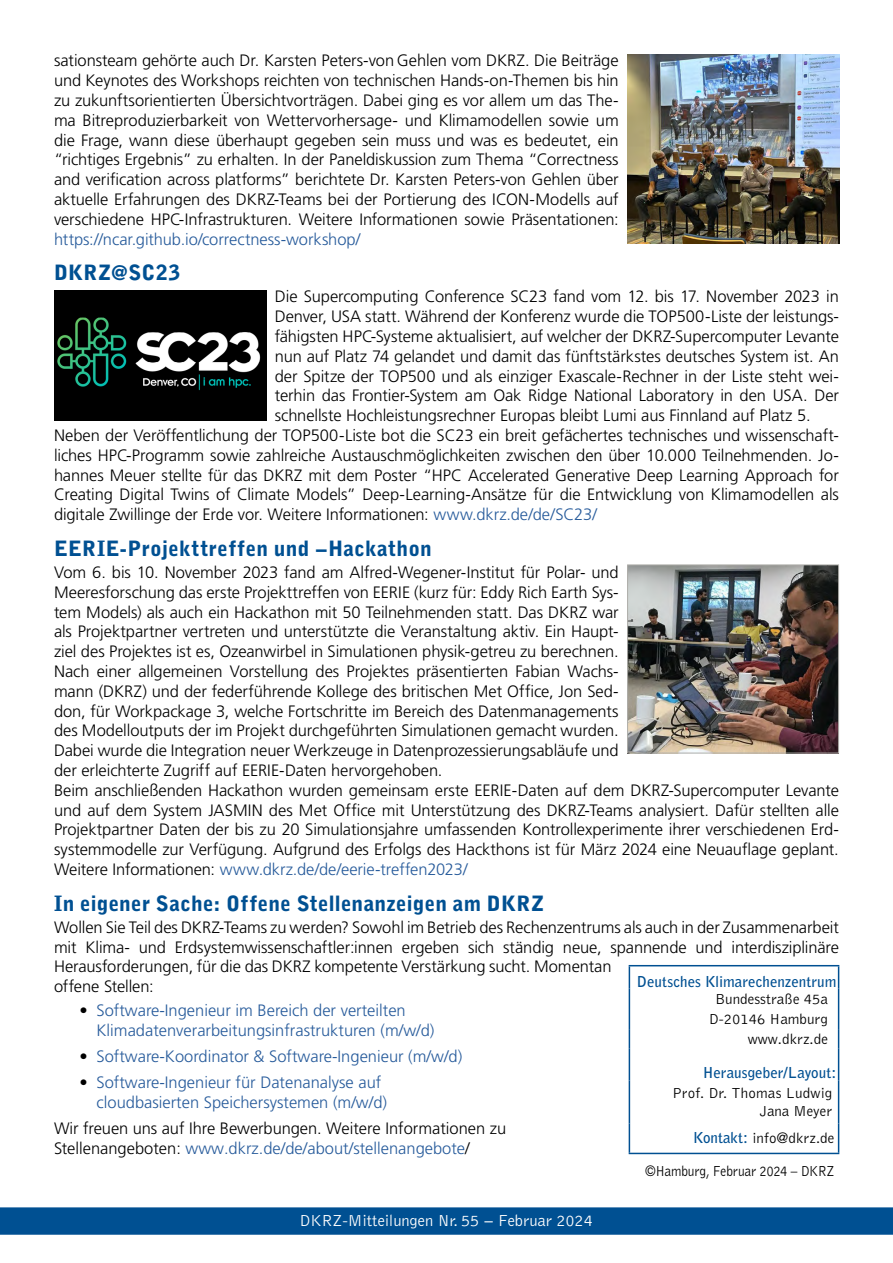
<style>
.page{position:relative;width:893px;height:1263px;background:#fff}
.page>*{position:absolute;margin:0;border:0;box-sizing:border-box;transform-origin:0 0}
.Überschrift{font:900 21px "Bell Gothic Std";letter-spacing:.015em;color:#005092}
.Überschrift-2{font:300 16.5px/19.8px "Frutiger LT Std";letter-spacing:-.005em;color:#000;text-align:justify}
.t1{font:300 16.5px/19.8px "Frutiger LT Std";color:#275b9b}
.t2{font:300 16.5px "Bell Gothic Std";letter-spacing:-.005em;color:#fff}
.Subline1{font:300 15px "Bell Gothic Std";color:#000}
.Impressum{font:700 15px "Bell Gothic Std";color:#005092}
.Bodytext_linksbündig{font:300 15px "Bell Gothic Std";letter-spacing:-.015em;color:#000;scale:.89 1}
.URL{font:300 15px "Bell Gothic Std";color:#000}
.s1{color:#275b9b}
.s2{color:#000}
.s3{font-weight:700;color:#005092}
</style>
<div class="page">
<svg style="left:0;top:1207px;width:893px;height:28px;background:#055494"></svg>
<hr style="left:629px;top:965px;width:210px;height:1px;background:#005092">
<svg style="left:629px;top:966px;width:1px;height:82px"></svg>
<svg style="left:838px;top:966px;width:1px;height:82px"></svg>
<hr style="left:629px;top:1048px;width:1px;height:32px;background:#005092">
<hr style="left:838px;top:1048px;width:1px;height:32px;background:#005092">
<hr style="left:629px;top:1080px;width:1px;height:43px;background:#005092">
<hr style="left:838px;top:1080px;width:1px;height:43px;background:#005092">
<hr style="left:629px;top:1123px;width:1px;height:30px;background:#005092">
<hr style="left:838px;top:1123px;width:1px;height:30px;background:#005092">
<hr style="left:629px;top:1153px;width:210px;height:1px;background:#005092">
<img style="left:629px;top:566px;width:208px;height:185px">
<div style="left:627px;top:564px;width:212px;height:189px;border:1px solid #afaeaa"></div>
<img style="left:54px;top:290px;width:212px;height:130px">
<img style="left:627px;top:54px;width:212px;height:189px">
<p class="Überschrift-2" style="left:54px;top:51px;width:566px">sationsteam gehörte auch Dr. Karsten Peters-von Gehlen vom DKRZ. Die Beiträge und Keynotes des Workshops reichten von technischen Hands-on-Themen bis hin zu zukunftsorientierten Übersichtvorträgen. Dabei ging es vor allem um das The&shy;ma Bitreproduzierbarkeit von Wettervorhersage- und Klimamodellen sowie um die Frage, wann diese überhaupt gegeben sein muss und was es bedeutet, ein “richtiges Ergebnis” zu erhalten. In der Paneldiskussion zum Thema “Correctness and verification across platforms” berichtete Dr. Karsten Peters-von Gehlen über aktuelle Erfahrungen des DKRZ-Teams bei der Portierung des ICON-Modells auf verschiedene HPC-Infrastrukturen. Weitere Informationen sowie Präsentationen: <span class="s1">https://ncar.github.io/correctness-workshop/</span></p>
<p class="Überschrift" style="left:54px;top:261px;width:128px">DKRZ@SC23</p>
<p class="Überschrift-2" style="left:275px;top:287px;width:566px">Die Supercomputing Conference SC23 fand vom 12. bis 17. November 2023 in Denver, USA statt. Während der Konferenz wurde die TOP500-Liste der leistungs&shy;fähigsten HPC-Systeme aktualisiert, auf welcher der DKRZ-Supercomputer Levante nun auf Platz 74 gelandet und damit das fünftstärkstes deutsches System ist. An der Spitze der TOP500 und als einziger Exascale-Rechner in der Liste steht wei&shy;terhin das Frontier-System am Oak Ridge National Laboratory in den USA. Der schnellste Hochleistungsrechner Europas bleibt Lumi aus Finnland auf Platz 5.</p>
<p class="Überschrift-2" style="left:54px;top:426px;width:786px">Neben der Veröffentlichung der TOP500-Liste bot die SC23 ein breit gefächertes technisches und wissenschaft&shy;liches HPC-Programm sowie zahlreiche Austauschmöglichkeiten zwischen den über 10.000 Teilnehmenden. Jo&shy;hannes Meuer stellte für das DKRZ mit dem Poster “HPC Accelerated Generative Deep Learning Approach for Creating Digital Twins of Climate Models” Deep-Learning-Ansätze für die Entwicklung von Klimamodellen als digitale Zwillinge der Erde vor. Weitere Informationen: <span class="s1">www.dkrz.de/de/SC23/</span></p>
<p class="Überschrift" style="left:54px;top:536px;width:379px">EERIE-Projekttreffen und −Hackathon</p>
<p class="Überschrift-2" style="left:54px;top:563px;width:566px">Vom 6. bis 10. November 2023 fand am Alfred-Wegener-Institut für Polar- und Meeresforschung das erste Projekttreffen von EERIE (kurz für: Eddy Rich Earth Sys&shy;tem Models) als auch ein Hackathon mit 50 Teilnehmenden statt. Das DKRZ war als Projektpartner vertreten und unterstützte die Veranstaltung aktiv. Ein Haupt&shy;ziel des Projektes ist es, Ozeanwirbel in Simulationen physik-getreu zu berechnen.<br>Nach einer allgemeinen Vorstellung des Projektes präsentierten Fabian Wachs&shy;mann (DKRZ) und der federführende Kollege des britischen Met Office, Jon Sed&shy;don, für Workpackage 3, welche Fortschritte im Bereich des Datenmanagements des Modelloutputs der im Projekt durchgeführten Simulationen gemacht wurden.<br>Dabei wurde die Integration neuer Werkzeuge in Datenprozessierungsabläufe und der erleichterte Zugriff auf EERIE-Daten hervorgehoben.</p>
<p class="Überschrift-2" style="left:54px;top:780px;width:787px">Beim anschließenden Hackathon wurden gemeinsam erste EERIE-Daten auf dem DKRZ-Supercomputer Levante und auf dem System JASMIN des Met Office mit Unterstützung des DKRZ-Teams analysiert. Dafür stellten alle Projektpartner Daten der bis zu 20 Simulationsjahre umfassenden Kontrollexperimente ihrer verschiedenen Erd&shy;systemmodelle zur Verfügung. Aufgrund des Erfolgs des Hackthons ist für März 2024 eine Neuauflage geplant.<br>Weitere Informationen: <span class="s1">www.dkrz.de/de/eerie-treffen2023/</span></p>
<p class="Überschrift" style="left:54px;top:891px;width:492px">In eigener Sache: Offene Stellenanzeigen am DKRZ</p>
<p class="Überschrift-2" style="left:54px;top:917px;width:786px;text-align:left">Wollen Sie Teil des DKRZ-Teams zu werden? Sowohl im Betrieb des Rechenzentrums als auch in der Zusammenarbeit mit Klima- und Erdsystemwissenschaftler:innen ergeben sich ständig neue, spannende und interdisziplinäre Herausforderungen, für die das DKRZ kompetente Verstärkung sucht. Momentan<br>offene Stellen:</p>
<p class="t1" style="left:97px;top:1001px;width:339px;text-indent:-17px"><span class="s2">•</span> Software-Ingenieur im Bereich der verteilten<br>Klimadatenverarbeitungsinfrastrukturen (m/w/d)</p>
<p class="t1" style="left:80px;top:1047px;width:384px"><span class="s2">•</span> Software-Koordinator &amp; Software-Ingenieur (m/w/d)</p>
<p class="t1" style="left:97px;top:1073px;width:292px;text-indent:-17px"><span class="s2">•</span> Software-Ingenieur für Datenanalyse auf cloudbasierten Speichersystemen (m/w/d)</p>
<p class="Überschrift-2" style="left:54px;top:1119px;width:454px">Wir freuen uns auf Ihre Bewerbungen. Weitere Informationen zu<br>Stellenangeboten: <span class="s1">www.dkrz.de/de/about/stellenangebote</span>/</p>
<p class="Impressum" style="left:637px;top:972px;width:201px">Deutsches Klimarechenzentrum</p>
<p class="Subline1" style="left:715px;top:991px;width:114px">Bundesstraße 45a</p>
<p class="Subline1" style="left:709px;top:1011px;width:121px">D-20146 Hamburg</p>
<p class="Subline1" style="left:748px;top:1031px;width:82px">www.dkrz.de</p>
<p class="Impressum" style="left:703px;top:1064px;width:135px">Herausgeber/Layout:</p>
<p class="Subline1" style="left:672px;top:1085px;width:162px">Prof. Dr. Thomas Ludwig</p>
<p class="Subline1" style="left:760px;top:1103px;width:74px">Jana Meyer</p>
<p class="URL" style="left:693px;top:1130px;width:143px"><span class="s3">Kontakt:</span> info@dkrz.de</p>
<p class="Bodytext_linksbündig" style="left:645px;top:1163px;width:215px">©Hamburg, Februar 2024 – DKRZ</p>
<p class="t2" style="left:300px;top:1212px;width:295px">DKRZ-Mitteilungen Nr. 55 − Februar 2024</p>
</div>
